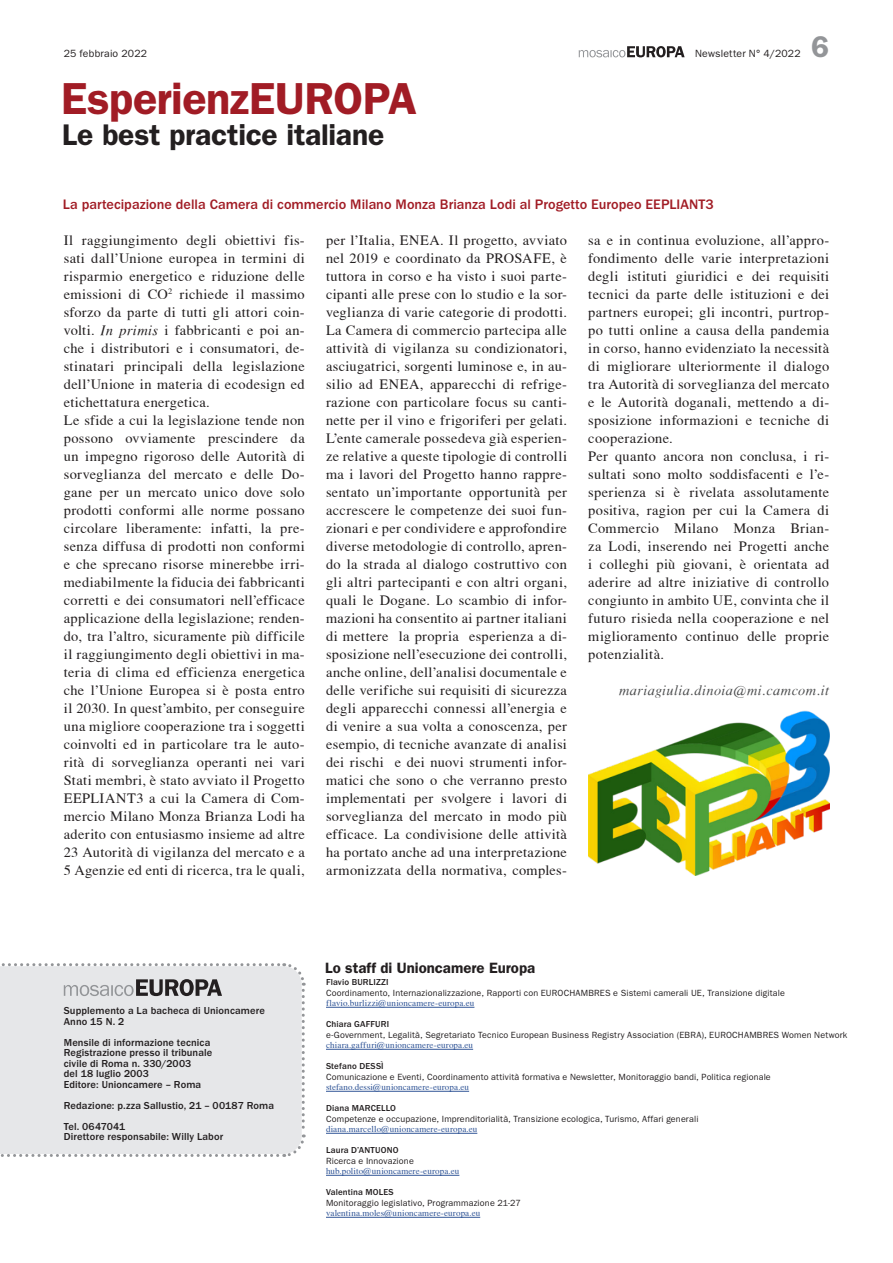
<style>
.page{position:relative;width:893px;height:1263px;background:#fff}
.page>*{position:absolute;margin:0;border:0;box-sizing:border-box;transform-origin:0 0}
.t1{font:600 45px "ITC Franklin Gothic Std";letter-spacing:-.01em;color:#a11c25}
.t2{font:600 30px "ITC Franklin Gothic Std";letter-spacing:-.01em;color:#231f20}
.t3{font:600 30px "ITC Franklin Gothic Std";color:#939598}
.t4{font:600 15px "ITC Franklin Gothic Std";color:#231f20}
.t5{font:14.25px/18px "T Acc LAD";letter-spacing:.025em;color:#231f20}
.t6{font:500 14.25px "ITC Franklin Gothic Std";color:#a11c25}
.t7{font:14.25px "T Acc LAD Italic";letter-spacing:.025em;color:#4b4c4d}
.t8{font:500 10.5px/10.5px "ITC Franklin Gothic Std";letter-spacing:.01em;color:#231f20}
.t9{font:10.5px "ITC Franklin Gothic Std";letter-spacing:.015em;color:#231f20}
.t10{font:9px "ITC Franklin Gothic Std";letter-spacing:.015em;color:#231f20}
.t11{font:9px "T Acc LAD";letter-spacing:.015em;color:#2f5496}
.t12{font:500 9px "ITC Franklin Gothic Std";letter-spacing:.015em;color:#231f20}
.s1{font-family:"T Acc LAD Italic"}
</style>
<div class="page">
<svg style="left:579px;top:46px;width:106px;height:11px"></svg>
<div style="left:0;top:963px;width:306px;height:194px;background:#e6e7e9"></div>
<hr style="left:326px;top:1007px;width:148px;height:1px;background:#2f5496">
<hr style="left:326px;top:1049px;width:147px;height:1px;background:#2f5496">
<hr style="left:326px;top:1091px;width:143px;height:1px;background:#2f5496">
<hr style="left:326px;top:1133px;width:151px;height:1px;background:#2f5496">
<hr style="left:326px;top:1175px;width:133px;height:1px;background:#2f5496">
<hr style="left:326px;top:1217px;width:154px;height:1px;background:#2f5496">
<img style="left:588px;top:710px;width:241px;height:165px">
<p class="t9" style="left:64px;top:48px;width:85px">25 febbraio 2022</p>
<p class="t9" style="left:695px;top:48px;width:107px">Newsletter N° 4/2022</p>
<h1 class="t1" style="left:61px;top:72px;width:357px">EsperienzEUROPA</h1>
<h2 class="t2" style="left:62px;top:117px;width:324px">Le best practice italiane</h2>
<h2 class="t3" style="left:811px;top:29px;width:19px">6</h2>
<p class="t6" style="left:63px;top:196px;width:653px">La partecipazione della Camera di commercio Milano Monza Brianza Lodi al Progetto Europeo EEPLIANT3</p>
<p class="t5" style="left:64px;top:231px;width:242px">Il raggiungimento degli obiettivi fis&shy;sati dall’Unione europea in termini di risparmio energetico e riduzione delle emissioni di CO<sup>2</sup> richiede il massimo sforzo da parte di tutti gli attori coin&shy;volti. <span class="s1">In primis</span> i fabbricanti e poi an&shy;che i distributori e i consumatori, de&shy;stinatari principali della legislazione dell’Unione in materia di ecodesign ed etichettatura energetica.<br>Le sfide a cui la legislazione tende non possono ovviamente prescindere da un impegno rigoroso delle Autorità di sorveglianza del mercato e delle Do&shy;gane per un mercato unico dove solo prodotti conformi alle norme possano circolare liberamente: infatti, la pre&shy;senza diffusa di prodotti non conformi e che sprecano risorse minerebbe irri&shy;mediabilmente la fiducia dei fabbricanti corretti e dei consumatori nell’efficace applicazione della legislazione; renden&shy;do, tra l’altro, sicuramente più difficile il raggiungimento degli obiettivi in ma&shy;teria di clima ed efficienza energetica che l’Unione Europea si è posta entro il 2030. In quest’ambito, per conseguire una migliore cooperazione tra i soggetti coinvolti ed in particolare tra le auto&shy;rità di sorveglianza operanti nei vari Stati membri, è stato avviato il Progetto EEPLIANT3 a cui la Camera di Com&shy;mercio Milano Monza Brianza Lodi ha aderito con entusiasmo insieme ad altre 23 Autorità di vigilanza del mercato e a 5 Agenzie ed enti di ricerca, tra le quali,</p>
<p class="t5" style="left:326px;top:231px;width:242px;text-align:justify">per l’Italia, ENEA. Il progetto, avviato nel 2019 e coordinato da PROSAFE, è tuttora in corso e ha visto i suoi parte&shy;cipanti alle prese con lo studio e la sor&shy;veglianza di varie categorie di prodotti.<br>La Camera di commercio partecipa alle attività di vigilanza su condizionatori, asciugatrici, sorgenti luminose e, in au&shy;silio ad ENEA, apparecchi di refrige&shy;razione con particolare focus su canti&shy;nette per il vino e frigoriferi per gelati.<br>L’ente camerale possedeva già esperien&shy;ze relative a queste tipologie di controlli ma i lavori del Progetto hanno rappre&shy;sentato un’importante opportunità per accrescere le competenze dei suoi fun&shy;zionari e per condividere e approfondire diverse metodologie di controllo, apren&shy;do la strada al dialogo costruttivo con gli altri partecipanti e con altri organi, quali le Dogane. Lo scambio di infor&shy;mazioni ha consentito ai partner italiani di mettere la propria esperienza a di&shy;sposizione nell’esecuzione dei controlli, anche online, dell’analisi documentale e delle verifiche sui requisiti di sicurezza degli apparecchi connessi all’energia e di venire a sua volta a conoscenza, per esempio, di tecniche avanzate di analisi dei rischi e dei nuovi strumenti infor&shy;matici che sono o che verranno presto implementati per svolgere i lavori di sorveglianza del mercato in modo più efficace. La condivisione delle attività ha portato anche ad una interpretazione armonizzata della normativa, comples-</p>
<p class="t5" style="left:588px;top:231px;width:242px">sa e in continua evoluzione, all’appro&shy;fondimento delle varie interpretazioni degli istituti giuridici e dei requisiti tecnici da parte delle istituzioni e dei partners europei; gli incontri, purtrop&shy;po tutti online a causa della pandemia in corso, hanno evidenziato la necessità di migliorare ulteriormente il dialogo tra Autorità di sorveglianza del mercato e le Autorità doganali, mettendo a di&shy;sposizione informazioni e tecniche di cooperazione.<br>Per quanto ancora non conclusa, i ri&shy;sultati sono molto soddisfacenti e l’e&shy;sperienza si è rivelata assolutamente positiva, ragion per cui la Camera di Commercio Milano Monza Brian&shy;za Lodi, inserendo nei Progetti anche i colleghi più giovani, è orientata ad aderire ad altre iniziative di controllo congiunto in ambito UE, convinta che il futuro risieda nella cooperazione e nel miglioramento continuo delle proprie potenzialità.</p>
<p class="t7" style="left:619px;top:682px;width:212px">mariagiulia.dinoia@mi.camcom.it</p>
<p class="t8" style="left:64px;top:1005px;width:203px">Supplemento a La bacheca di Unioncamere<br>Anno 15 N. 2</p>
<p class="t8" style="left:64px;top:1037px;width:150px">Mensile di informazione tecnica<br>Registrazione presso il tribunale civile di Roma n. 330/2003<br>del 18 luglio 2003<br>Editore: Unioncamere – Roma</p>
<p class="t8" style="left:64px;top:1095px;width:212px;line-height:21px">Redazione: p.zza Sallustio, 21 – 00187 Roma<br>Tel. 0647041</p>
<p class="t8" style="left:64px;top:1131px;width:161px">Direttore responsabile: Willy Labor</p>
<p class="t4" style="left:325px;top:959px;width:212px">Lo staff di Unioncamere Europa</p>
<p class="t12" style="left:326px;top:977px;width:64px">Flavio BURLIZZI</p>
<p class="t10" style="left:326px;top:987px;width:460px">Coordinamento, Internazionalizzazione, Rapporti con EUROCHAMBRES e Sistemi camerali UE, Transizione digitale</p>
<p class="t11" style="left:326px;top:998px;width:150px">flavio.burlizzi@unioncamere-europa.eu</p>
<p class="t12" style="left:326px;top:1019px;width:65px">Chiara GAFFURI</p>
<p class="t10" style="left:326px;top:1029px;width:523px">e-Government, Legalità, Segretariato Tecnico European Business Registry Association (EBRA), EUROCHAMBRES Women Network</p>
<p class="t11" style="left:326px;top:1040px;width:149px">chiara.gaffuri@unioncamere-europa.eu</p>
<p class="t12" style="left:326px;top:1061px;width:59px">Stefano DESSÌ</p>
<p class="t10" style="left:326px;top:1071px;width:446px">Comunicazione e Eventi, Coordinamento attività formativa e Newsletter, Monitoraggio bandi, Politica regionale</p>
<p class="t11" style="left:326px;top:1082px;width:145px">stefano.dessi@unioncamere-europa.eu</p>
<p class="t12" style="left:326px;top:1103px;width:72px">Diana MARCELLO</p>
<p class="t10" style="left:326px;top:1113px;width:374px">Competenze e occupazione, Imprenditorialità, Transizione ecologica, Turismo, Affari generali</p>
<p class="t11" style="left:326px;top:1124px;width:153px">diana.marcello@unioncamere-europa.eu</p>
<p class="t12" style="left:326px;top:1145px;width:74px">Laura D’ANTUONO</p>
<p class="t10" style="left:326px;top:1155px;width:89px">Ricerca e Innovazione</p>
<p class="t11" style="left:326px;top:1166px;width:135px">hub.polito@unioncamere-europa.eu</p>
<p class="t12" style="left:326px;top:1187px;width:69px">Valentina MOLES</p>
<p class="t10" style="left:326px;top:1197px;width:196px">Monitoraggio legislativo, Programmazione 21-27</p>
<p class="t11" style="left:326px;top:1208px;width:156px">valentina.moles@unioncamere-europa.eu</p>
</div>
